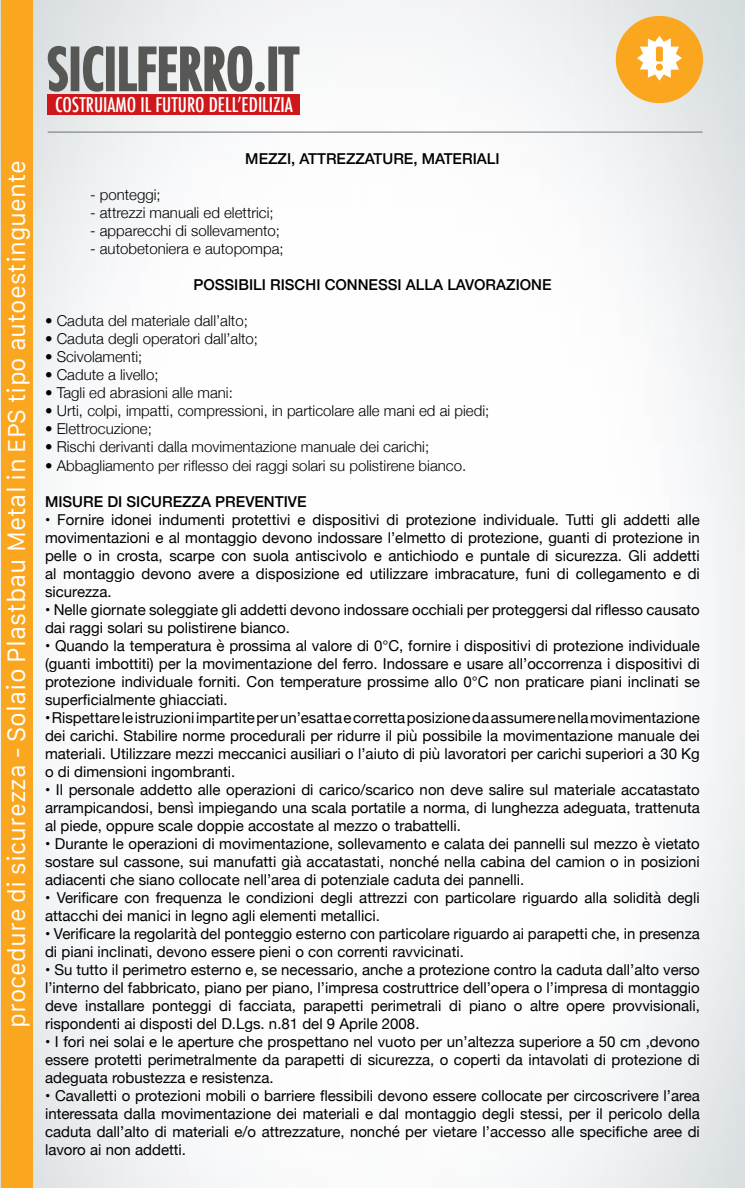
<style>
.page{position:relative;width:745px;height:1188px;background:#fff}
.page>*{position:absolute;margin:0;border:0;box-sizing:border-box;transform-origin:0 0}
.t1{font:25.38px "San Francisco Text";color:#fff}
.t2{font:500 condensed 19.75px "Futura";color:#fff}
.t3{font:15px/18px "Helvetica Neue";color:#000;text-align:justify}
.t4{font:300 15px "Helvetica Neue";color:#000}
.t5{font:500 15px "Helvetica Neue";color:#000}
.s1{font-size:26.25px}
</style>
<div class="page">
<img style="left:0;top:1px;width:744px;height:1186px">
<svg style="left:46px;top:44px;width:255px;height:50px"></svg>
<div style="left:48px;top:94px;width:252px;height:20px;background:#cd171a"></div>
<hr style="left:48px;top:131px;width:654px;height:2px;background:#878787">
<div style="left:615px;top:16px;width:87px;height:87px;background:#faa61f;border-radius:50%"></div>
<svg style="left:637px;top:36px;width:44px;height:45px"></svg>
<div style="left:1px;top:1px;width:31px;height:1186px;background:#faa61f"></div>
<h2 class="t2" style="left:55px;top:91px;width:239px">COSTRUIAMO IL FUTURO DELL’EDILIZIA</h2>
<h1 class="t1" style="left:1px;top:1027px;width:869px;rotate:-90deg">procedure di sicurezza - <span class="s1">Solaio Plastbau Metal</span> in EPS tipo autoestinguente</h1>
<p class="t5" style="left:245px;top:147px;width:256px">MEZZI, ATTREZZATURE, MATERIALI</p>
<p class="t4" style="left:90px;top:183px;width:72px">- ponteggi;</p>
<p class="t4" style="left:90px;top:201px;width:185px">- attrezzi manuali ed elettrici;</p>
<p class="t4" style="left:90px;top:219px;width:191px">- apparecchi di sollevamento;</p>
<p class="t4" style="left:90px;top:237px;width:195px">- autobetoniera e autopompa;</p>
<p class="t5" style="left:193px;top:273px;width:359px">POSSIBILI RISCHI CONNESSI ALLA LAVORAZIONE</p>
<p class="t4" style="left:45px;top:309px;width:204px">• Caduta del materiale dall’alto;</p>
<p class="t4" style="left:45px;top:327px;width:214px">• Caduta degli operatori dall’alto;</p>
<p class="t4" style="left:45px;top:345px;width:99px">• Scivolamenti;</p>
<p class="t4" style="left:45px;top:363px;width:115px">• Cadute a livello;</p>
<p class="t4" style="left:45px;top:381px;width:189px">• Tagli ed abrasioni alle mani:</p>
<p class="t4" style="left:45px;top:399px;width:445px">• Urti, colpi, impatti, compressioni, in particolare alle mani ed ai piedi;</p>
<p class="t4" style="left:45px;top:417px;width:108px">• Elettrocuzione;</p>
<p class="t4" style="left:45px;top:435px;width:385px">• Rischi derivanti dalla movimentazione manuale dei carichi;</p>
<p class="t4" style="left:45px;top:453px;width:422px">• Abbagliamento per riflesso dei raggi solari su polistirene bianco.</p>
<p class="t5" style="left:45px;top:489px;width:263px">MISURE DI SICUREZZA PREVENTIVE</p>
<p class="t3" style="left:45px;top:511px;width:656px">• Fornire idonei indumenti protettivi e dispositivi di protezione individuale. Tutti gli addetti alle movimentazioni e al montaggio devono indossare l’elmetto di protezione, guanti di protezione in pelle o in crosta, scarpe con suola antiscivolo e antichiodo e puntale di sicurezza. Gli addetti al montaggio devono avere a disposizione ed utilizzare imbracature, funi di collegamento e di sicurezza.</p>
<p class="t3" style="left:45px;top:601px;width:656px">• Nelle giornate soleggiate gli addetti devono indossare occhiali per proteggersi dal riflesso causato dai raggi solari su polistirene bianco.</p>
<p class="t3" style="left:45px;top:637px;width:656px">• Quando la temperatura è prossima al valore di 0°C, fornire i dispositivi di protezione individuale (guanti imbottiti) per la movimentazione del ferro. Indossare e usare all’occorrenza i dispositivi di protezione individuale forniti. Con temperature prossime allo 0°C non praticare piani inclinati se superficialmente ghiacciati.</p>
<p class="t3" style="left:45px;top:709px;width:656px">• Rispettare le istruzioni impartite per un’esatta e corretta posizione da assumere nella movimentazione dei carichi. Stabilire norme procedurali per ridurre il più possibile la movimentazione manuale dei materiali. Utilizzare mezzi meccanici ausiliari o l’aiuto di più lavoratori per carichi superiori a 30 Kg o di dimensioni ingombranti.</p>
<p class="t3" style="left:45px;top:781px;width:656px">• Il personale addetto alle operazioni di carico/scarico non deve salire sul materiale accatastato arrampicandosi, bensì impiegando una scala portatile a norma, di lunghezza adeguata, trattenuta al piede, oppure scale doppie accostate al mezzo o trabattelli.</p>
<p class="t3" style="left:45px;top:835px;width:656px">• Durante le operazioni di movimentazione, sollevamento e calata dei pannelli sul mezzo è vietato sostare sul cassone, sui manufatti già accatastati, nonché nella cabina del camion o in posizioni adiacenti che siano collocate nell’area di potenziale caduta dei pannelli.</p>
<p class="t3" style="left:45px;top:889px;width:656px">• Verificare con frequenza le condizioni degli attrezzi con particolare riguardo alla solidità degli attacchi dei manici in legno agli elementi metallici.</p>
<p class="t3" style="left:45px;top:925px;width:656px">• Verificare la regolarità del ponteggio esterno con particolare riguardo ai parapetti che, in presenza di piani inclinati, devono essere pieni o con correnti ravvicinati.</p>
<p class="t3" style="left:45px;top:961px;width:656px">• Su tutto il perimetro esterno e, se necessario, anche a protezione contro la caduta dall’alto verso l’interno del fabbricato, piano per piano, l’impresa costruttrice dell’opera o l’impresa di montaggio deve installare ponteggi di facciata, parapetti perimetrali di piano o altre opere provvisionali, rispondenti ai disposti del D.Lgs. n.81 del 9 Aprile 2008.</p>
<p class="t3" style="left:45px;top:1033px;width:656px">• I fori nei solai e le aperture che prospettano nel vuoto per un’altezza superiore a 50 cm ,devono essere protetti perimetralmente da parapetti di sicurezza, o coperti da intavolati di protezione di adeguata robustezza e resistenza.</p>
<p class="t3" style="left:45px;top:1087px;width:656px">• Cavalletti o protezioni mobili o barriere flessibili devono essere collocate per circoscrivere l’area interessata dalla movimentazione dei materiali e dal montaggio degli stessi, per il pericolo della caduta dall’alto di materiali e/o attrezzature, nonché per vietare l’accesso alle specifiche aree di lavoro ai non addetti.</p>
</div>
